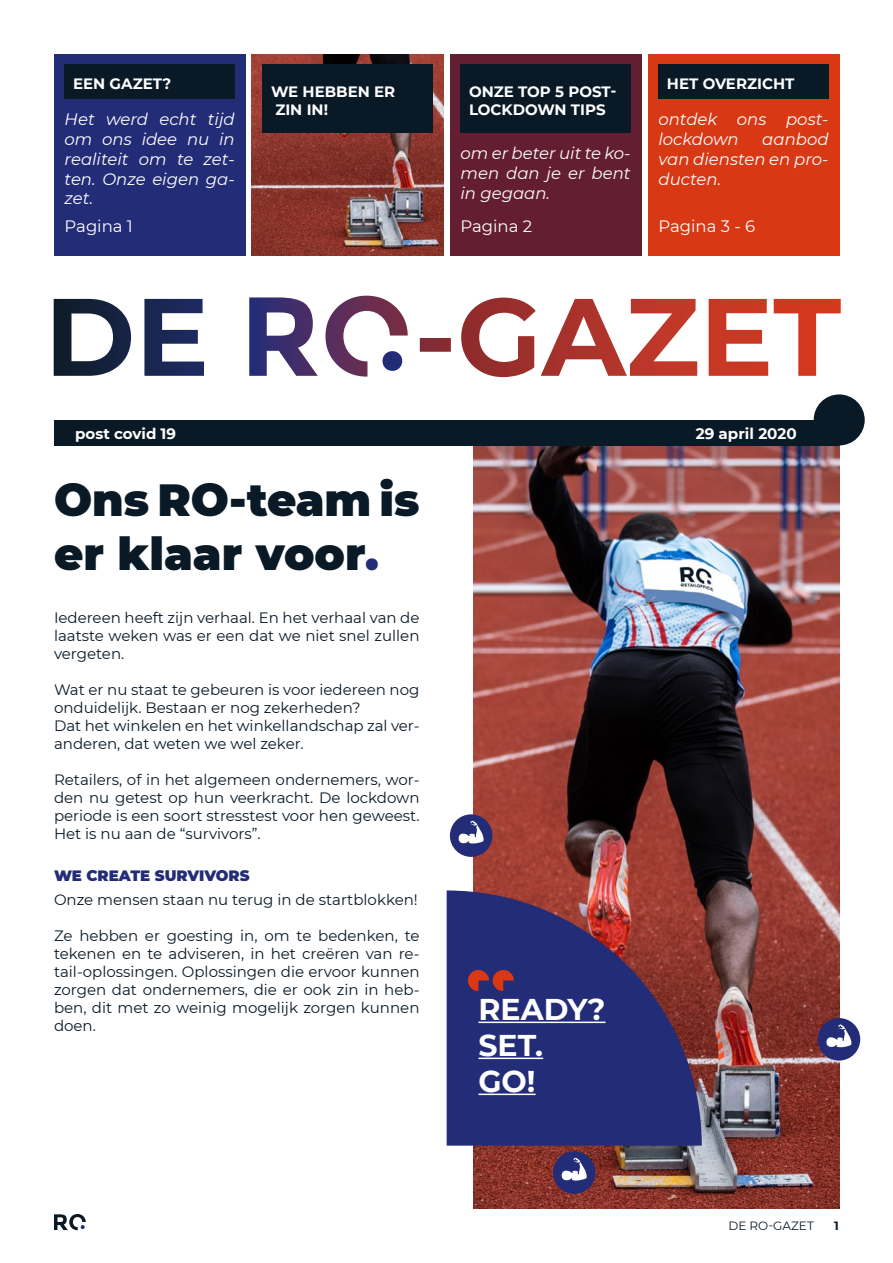
<style>
.page{position:relative;width:893px;height:1263px;background:#fff}
.page>*{position:absolute;margin:0;border:0;box-sizing:border-box;transform-origin:0 0}
.t1{font:900 45px/54px "Montserrat";color:#091926}
.t2{font:700 30px/36px "Montserrat";color:#fff}
.t3{font:italic 16.5px/19.8px "Montserrat";color:#fff;text-align:justify}
.t4{font:16.5px "Montserrat";color:#fff}
.t5{font:700 15.15px "Montserrat";color:#fff}
.t6{font:15px/18px "Montserrat";color:#091926;text-align:justify}
.t7{font:700 15px/18px "Montserrat";color:#fff}
.t8{font:900 15px "Montserrat";color:#232c77}
.t9{font:12px "Montserrat";color:#091926}
.t10{font:700 12px "Montserrat";color:#091926}
.s1{color:#232c77}
</style>
<div class="page">
<div style="left:54px;top:54px;width:191px;height:201px;background:#232c77"></div>
<img style="left:252px;top:54px;width:191px;height:201px">
<div style="left:648px;top:54px;width:191px;height:201px;background:#d93814"></div>
<div style="left:450px;top:54px;width:191px;height:201px;background:#641e32"></div>
<img style="left:474px;top:445px;width:365px;height:764px">
<div style="left:814px;top:394px;width:51px;height:51px;background:#091926;border-radius:50%"></div>
<div style="left:54px;top:420px;width:785px;height:25px;background:#091926"></div>
<svg style="left:54px;top:296px;width:787px;height:81px"></svg>
<div style="left:818px;top:1018px;width:42px;height:42px;background:#232c77;border-radius:50%"></div>
<svg style="left:826px;top:1023px;width:27px;height:25px"></svg>
<div style="left:450px;top:814px;width:42px;height:43px;background:#232c77;border-radius:50%"></div>
<svg style="left:457px;top:819px;width:28px;height:25px"></svg>
<div style="left:553px;top:1151px;width:42px;height:43px;background:#232c77;border-radius:50%"></div>
<svg style="left:560px;top:1156px;width:27px;height:25px"></svg>
<svg style="left:447px;top:890px;width:255px;height:255px;background:#3c306a"></svg>
<svg style="left:468px;top:970px;width:46px;height:21px"></svg>
<svg style="left:54px;top:1214px;width:32px;height:16px"></svg>
<div style="left:65px;top:65px;width:170px;height:34px;background:#091926"></div>
<div style="left:460px;top:65px;width:171px;height:68px;background:#091926"></div>
<div style="left:658px;top:65px;width:170px;height:34px;background:#091926"></div>
<div style="left:263px;top:65px;width:170px;height:68px;background:#091926"></div>
<hr style="left:478px;top:1021px;width:127px;height:2px;background:#fff">
<hr style="left:478px;top:1057px;width:65px;height:2px;background:#fff">
<hr style="left:478px;top:1093px;width:58px;height:2px;background:#fff">
<p class="t7" style="left:73px;top:74px;width:100px">EEN GAZET?</p>
<p class="t3" style="left:65px;top:109px;width:172px">Het werd echt tijd om ons idee nu in realiteit om te zet&shy;ten. Onze eigen ga&shy;zet.</p>
<p class="t7" style="left:271px;top:82px;width:126px">WE HEBBEN ER</p>
<p class="t7" style="left:275px;top:100px;width:54px">ZIN IN!</p>
<p class="t7" style="left:469px;top:82px;width:149px">ONZE TOP 5 POST-<br>LOCKDOWN TIPS</p>
<p class="t3" style="left:460px;top:143px;width:172px">om er beter uit te ko&shy;men dan je er bent in gegaan.</p>
<p class="t7" style="left:667px;top:74px;width:129px">HET OVERZICHT</p>
<p class="t3" style="left:658px;top:109px;width:172px">ontdek ons post&shy;lockdown</p>
<p class="t3" style="left:658px;top:129px;width:172px;text-indent:104px">aanbod van diensten en pro&shy;ducten.</p>
<p class="t4" style="left:65px;top:214px;width:70px">Pagina 1</p>
<p class="t4" style="left:460px;top:214px;width:73px">Pagina 2</p>
<p class="t4" style="left:658px;top:214px;width:98px">Pagina 3 - 6</p>
<p class="t7" style="left:75px;top:424px;width:102px">post covid 19</p>
<p class="t5" style="left:696px;top:423px;width:102px">29 april 2020</p>
<h1 class="t1" style="left:54px;top:470px;width:367px">Ons RO-team is er klaar voor<span class="s1">.</span></h1>
<p class="t6" style="left:54px;top:608px;width:367px">Iedereen heeft zijn verhaal. En het verhaal van de laatste weken was er een dat we niet snel zullen vergeten.</p>
<p class="t6" style="left:54px;top:680px;width:367px;text-align:left">Wat er nu staat te gebeuren is voor iedereen nog onduidelijk. Bestaan er nog zekerheden?<br>Dat het winkelen en het winkellandschap zal ver&shy;anderen, dat weten we wel zeker.</p>
<p class="t6" style="left:54px;top:770px;width:367px">Retailers, of in het algemeen ondernemers, wor&shy;den nu getest op hun veerkracht. De lockdown periode is een soort stresstest voor hen geweest.<br>Het is nu aan de “survivors”.</p>
<p class="t8" style="left:54px;top:864px;width:197px">WE CREATE SURVIVORS</p>
<p class="t6" style="left:54px;top:890px;width:365px">Onze mensen staan nu terug in de startblokken!</p>
<p class="t6" style="left:54px;top:926px;width:367px">Ze hebben er goesting in, om te bedenken, te tekenen en te adviseren, in het creëren van re&shy;tail-oplossingen. Oplossingen die ervoor kunnen zorgen dat ondernemers, die er ook zin in heb&shy;ben, dit met zo weinig mogelijk zorgen kunnen doen.</p>
<h2 class="t2" style="left:478px;top:990px;width:128px">READY?<br>SET.<br>GO!</h2>
<p class="t9" style="left:728px;top:1218px;width:87px">DE RO-GAZET</p>
<p class="t10" style="left:834px;top:1217px;width:6px">1</p>
</div>
